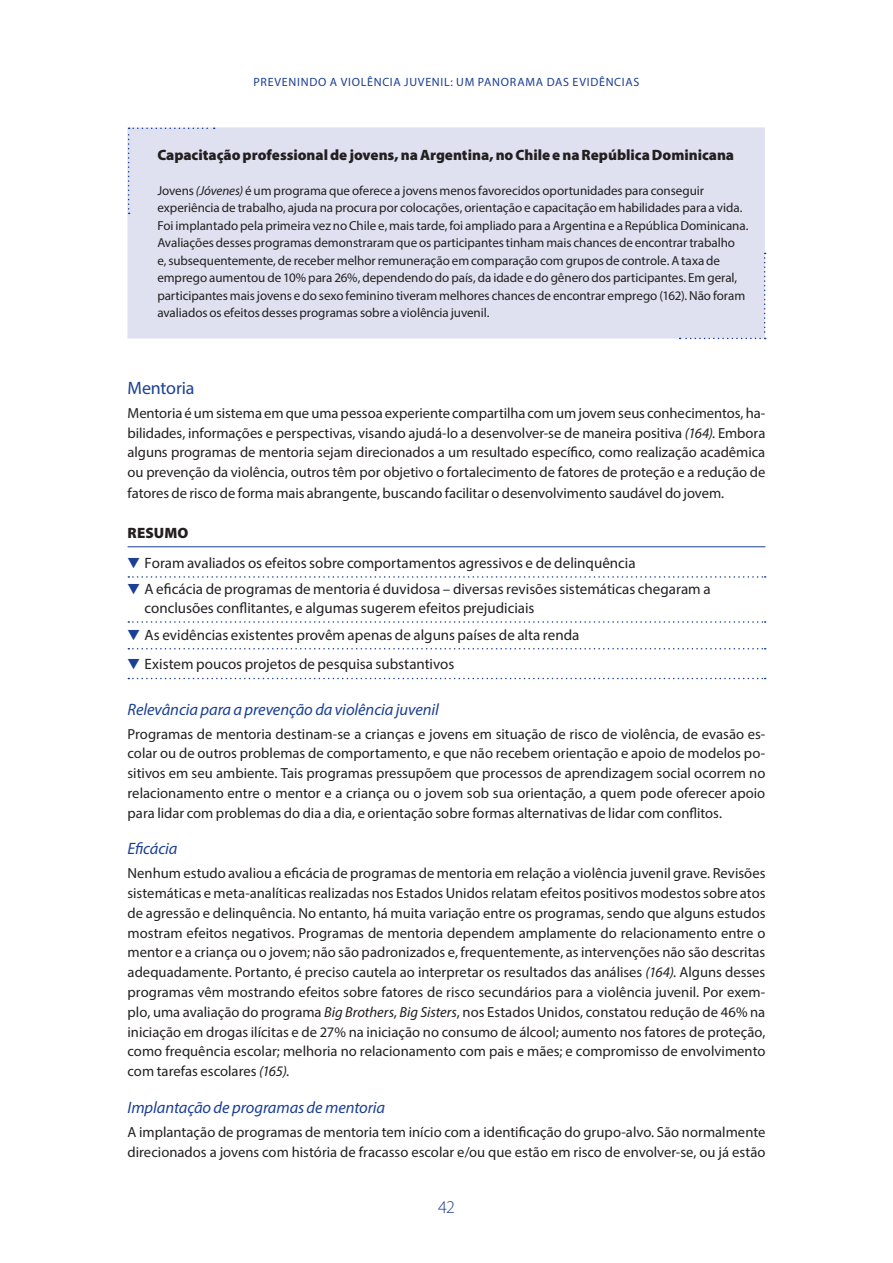
<style>
.page{position:relative;width:893px;height:1263px;background:#fff}
.page>*{position:absolute;margin:0;border:0;box-sizing:border-box;transform-origin:0 0}
.t1{font:18px "Myriad Pro";letter-spacing:-.005em;color:#1b3f94}
.t2{font:300 18px "Myriad Pro";color:#1b3f94}
.t3{font:italic 16.5px "Myriad Pro";letter-spacing:-.005em;color:#1b3f94}
.t4{font:15px/26.8px "Myriad Pro";color:#231f20}
.t5{font:900 15px "Myriad Pro";color:#231f20}
.t6{font:14.7px/19.8px "Myriad Pro";color:#231f20;text-align:justify}
.t7{font:13.05px/17.5px "Myriad Pro";letter-spacing:-.005em;color:#231f20}
.t8{font:12px "Myriad Pro";letter-spacing:.06em;color:#1b3f94}
.s1{font-style:italic}
</style>
<div class="page">
<div style="left:128px;top:128px;width:637px;height:210px;background:#dfe1f0"></div>
<svg style="left:128px;top:128px;width:87px;height:86px"></svg>
<svg style="left:680px;top:253px;width:86px;height:86px"></svg>
<hr style="left:128px;top:546px;width:637px;height:1px;background:#1b3f94">
<svg style="left:128px;top:576px;width:638px;height:2px"></svg>
<svg style="left:128px;top:621px;width:638px;height:2px"></svg>
<svg style="left:128px;top:648px;width:638px;height:1px"></svg>
<svg style="left:128px;top:678px;width:638px;height:1px"></svg>
<p class="t8" style="left:254px;top:74px;width:387px">PREVENINDO A VIOLÊNCIA JUVENIL: UM PANORAMA DAS EVIDÊNCIAS</p>
<p class="t5" style="left:157px;top:145px;width:578px">Capacitação professional de jovens, na Argentina, no Chile e na República Dominicana</p>
<p class="t7" style="left:157px;top:181px;width:593px">Jovens <span class="s1">(Jóvenes)</span> é um programa que oferece a jovens menos favorecidos oportunidades para conseguir experiência de trabalho, ajuda na procura por colocações, orientação e capacitação em habilidades para a vida.<br>Foi implantado pela primeira vez no Chile e, mais tarde, foi ampliado para a Argentina e a República Dominicana.<br>Avaliações desses programas demonstraram que os participantes tinham mais chances de encontrar trabalho<br>e, subsequentemente, de receber melhor remuneração em comparação com grupos de controle. A taxa de emprego aumentou de 10% para 26%, dependendo do país, da idade e do gênero dos participantes. Em geral, participantes mais jovens e do sexo feminino tiveram melhores chances de encontrar emprego (162). Não foram avaliados os efeitos desses programas sobre a violência juvenil.</p>
<p class="t1" style="left:128px;top:377px;width:68px">Mentoria</p>
<p class="t6" style="left:128px;top:403px;width:639px">Mentoria é um sistema em que uma pessoa experiente compartilha com um jovem seus conhecimentos, ha&shy;bilidades, informações e perspectivas, visando ajudá-lo a desenvolver-se de maneira positiva <span class="s1">(164)</span>. Embora alguns programas de mentoria sejam direcionados a um resultado específico, como realização acadêmica ou prevenção da violência, outros têm por objetivo o fortalecimento de fatores de proteção e a redução de</p>
<p class="t6" style="left:128px;top:483px;width:598px">fatores de risco de forma mais abrangente, buscando facilitar o desenvolvimento saudável do jovem.</p>
<p class="t5" style="left:128px;top:523px;width:62px">RESUMO</p>
<p class="t4" style="left:145px;top:549px;width:567px">Foram avaliados os efeitos sobre comportamentos agressivos e de delinquência<br>A eficácia de programas de mentoria é duvidosa – diversas revisões sistemáticas chegaram a</p>
<p class="t4" style="left:145px;top:594px;width:436px">conclusões conflitantes, e algumas sugerem efeitos prejudiciais<br>As evidências existentes provêm apenas de alguns países de alta renda</p>
<p class="t4" style="left:145px;top:651px;width:311px">Existem poucos projetos de pesquisa substantivos</p>
<p class="t3" style="left:128px;top:699px;width:313px">Relevância para a prevenção da violência juvenil</p>
<p class="t6" style="left:128px;top:723px;width:639px">Programas de mentoria destinam-se a crianças e jovens em situação de risco de violência, de evasão es&shy;colar ou de outros problemas de comportamento, e que não recebem orientação e apoio de modelos po&shy;sitivos em seu ambiente. Tais programas pressupõem que processos de aprendizagem social ocorrem no relacionamento entre o mentor e a criança ou o jovem sob sua orientação, a quem pode oferecer apoio para lidar com problemas do dia a dia, e orientação sobre formas alternativas de lidar com conflitos.</p>
<p class="t3" style="left:128px;top:839px;width:51px">Eficácia</p>
<p class="t6" style="left:128px;top:863px;width:639px">Nenhum estudo avaliou a eficácia de programas de mentoria em relação a violência juvenil grave. Revisões sistemáticas e meta-analíticas realizadas nos Estados Unidos relatam efeitos positivos modestos sobre atos de agressão e delinquência. No entanto, há muita variação entre os programas, sendo que alguns estudos mostram efeitos negativos. Programas de mentoria dependem amplamente do relacionamento entre o mentor e a criança ou o jovem; não são padronizados e, frequentemente, as intervenções não são descritas adequadamente. Portanto, é preciso cautela ao interpretar os resultados das análises <span class="s1">(164)</span>. Alguns desses programas vêm mostrando efeitos sobre fatores de risco secundários para a violência juvenil. Por exem&shy;plo, uma avaliação do programa <span class="s1">Big Brothers</span>, <span class="s1">Big Sisters</span>, nos Estados Unidos, constatou redução de 46% na iniciação em drogas ilícitas e de 27% na iniciação no consumo de álcool; aumento nos fatores de proteção, como frequência escolar; melhoria no relacionamento com pais e mães; e compromisso de envolvimento com tarefas escolares <span class="s1">(165)</span>.</p>
<p class="t3" style="left:128px;top:1097px;width:259px">Implantação de programas de mentoria</p>
<p class="t6" style="left:128px;top:1122px;width:639px">A implantação de programas de mentoria tem início com a identificação do grupo-alvo. São normalmente direcionados a jovens com história de fracasso escolar e/ou que estão em risco de envolver-se, ou já estão</p>
<p class="t2" style="left:438px;top:1196px;width:18px">42</p>
</div>
